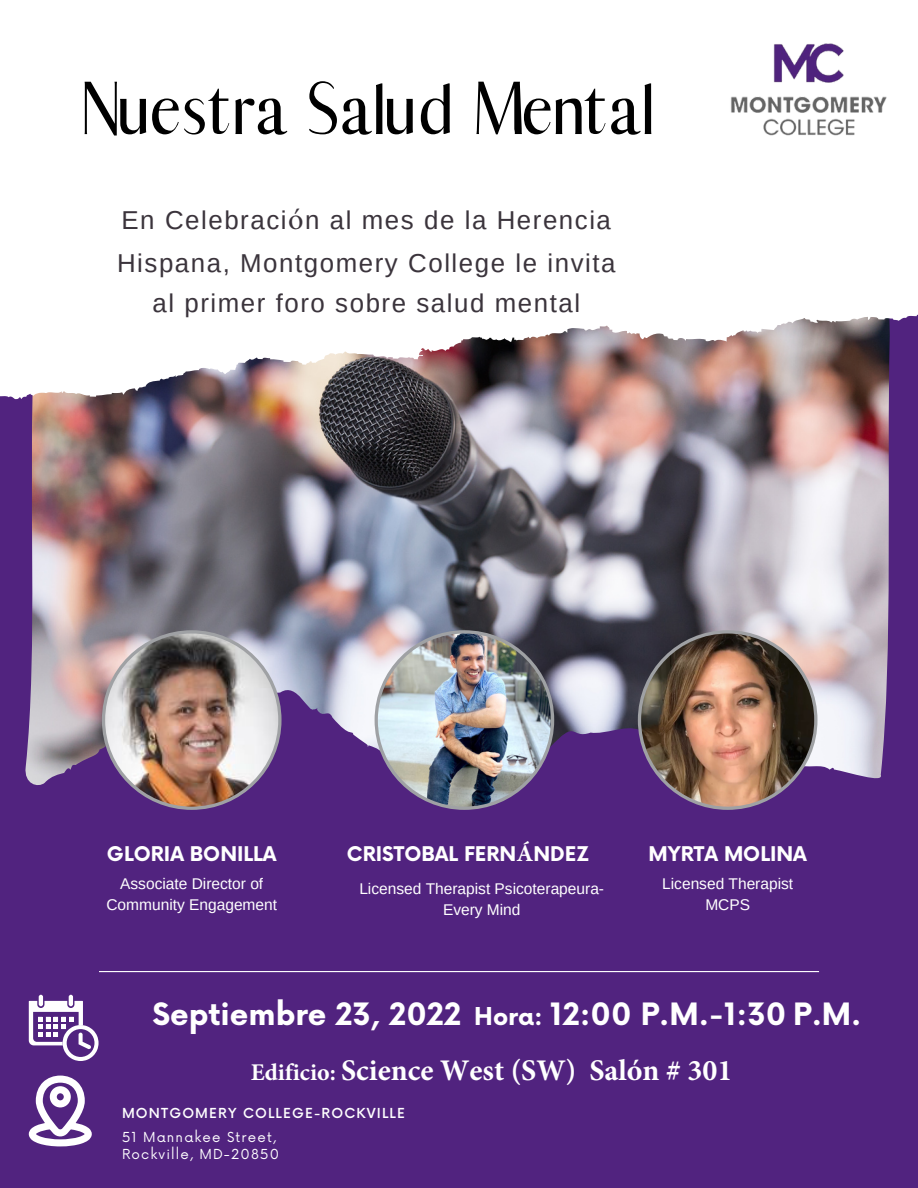
<style>
.page{position:relative;width:918px;height:1188px;background:#51237f}
.page>*{position:absolute;margin:0;border:0;box-sizing:border-box;transform-origin:0 0}
.t1{font:72px "Abiah";color:#000}
.t2{font:700 30px "Now";color:#fff}
.t3{font:700 30px "Minion Pro";color:#fff}
.t4{font:25.8px/43px "Arimo";letter-spacing:.06em;color:#3b343c}
.t5{font:700 19.8px "Now";color:#fff}
.t6{font:15.45px/21.1px "Arimo";color:#fff;text-align:center}
.t7{font:13.5px/16.8px "Now";letter-spacing:.085em;color:#fff}
.t8{font:500 13.5px "Now";letter-spacing:.085em;color:#fff}
.s1{font-family:"Minion Pro";font-size:30.3px}
.s2{font-family:"Minion Pro";font-size:24px}
.s3{font-size:24px}
</style>
<div class="page">
<img style="left:25px;top:403px;width:864px;height:382px">
<img style="left:0;top:387px;width:889px;height:16px">
<img style="left:0;top:378px;width:889px;height:9px">
<svg style="left:0;top:0;width:918px;height:378px;background:#f4f2f3"></svg>
<img style="left:102px;top:630px;width:180px;height:180px">
<img style="left:638px;top:630px;width:179px;height:180px">
<img style="left:375px;top:630px;width:179px;height:180px">
<hr style="left:99px;top:971px;width:720px;height:1px;background:#fff">
<img style="left:722px;top:32px;width:174px;height:116px">
<svg style="left:29px;top:1076px;width:63px;height:70px"></svg>
<hr style="left:39px;top:995px;width:4px;height:11px;background:#fff;border-radius:2px">
<hr style="left:69px;top:995px;width:4px;height:11px;background:#fff;border-radius:2px">
<svg style="left:29px;top:1001px;width:70px;height:60px"></svg>
<h1 class="t1" style="left:82px;top:66px;width:574px">Nuestra Salud Mental</h1>
<h3 class="t4" style="left:117px;top:199px;width:500px">En Celebraci<span class="s1">ó</span>n al mes de la Herencia<br>Hispana, Montgomery College le invita</h3>
<h3 class="t4" style="left:152px;top:281px;width:429px">al primer foro sobre salud mental</h3>
<p class="t5" style="left:107px;top:843px;width:171px">GLORIA BONILLA</p>
<p class="t6" style="left:106px;top:873px;width:172px">Associate Director of<br>Community Engagement</p>
<p class="t5" style="left:347px;top:843px;width:244px">CRISTOBAL FERN<span class="s2">Á</span>NDEZ</p>
<p class="t6" style="left:359px;top:878px;width:246px">Licensed Therapist Psicoterapeura-<br>Every Mind</p>
<p class="t5" style="left:648px;top:843px;width:160px">MYRTA MOLINA</p>
<p class="t6" style="left:662px;top:873px;width:133px">Licensed Therapist<br>MCPS</p>
<h2 class="t2" style="left:152px;top:998px;width:710px">Septiembre 23, 2022 <span class="s3">Hora:</span> 12:00 P.M.-1:30 P.M.</h2>
<h2 class="t3" style="left:251px;top:1049px;width:483px"><span class="s3">Edificio:</span> Science West (SW) Salón # 301</h2>
<p class="t8" style="left:122px;top:1106px;width:285px">MONTGOMERY COLLEGE-ROCKVILLE</p>
<p class="t7" style="left:122px;top:1129px;width:159px">51 Mannakee Street,<br>Rockville, MD-20850</p>
</div>
